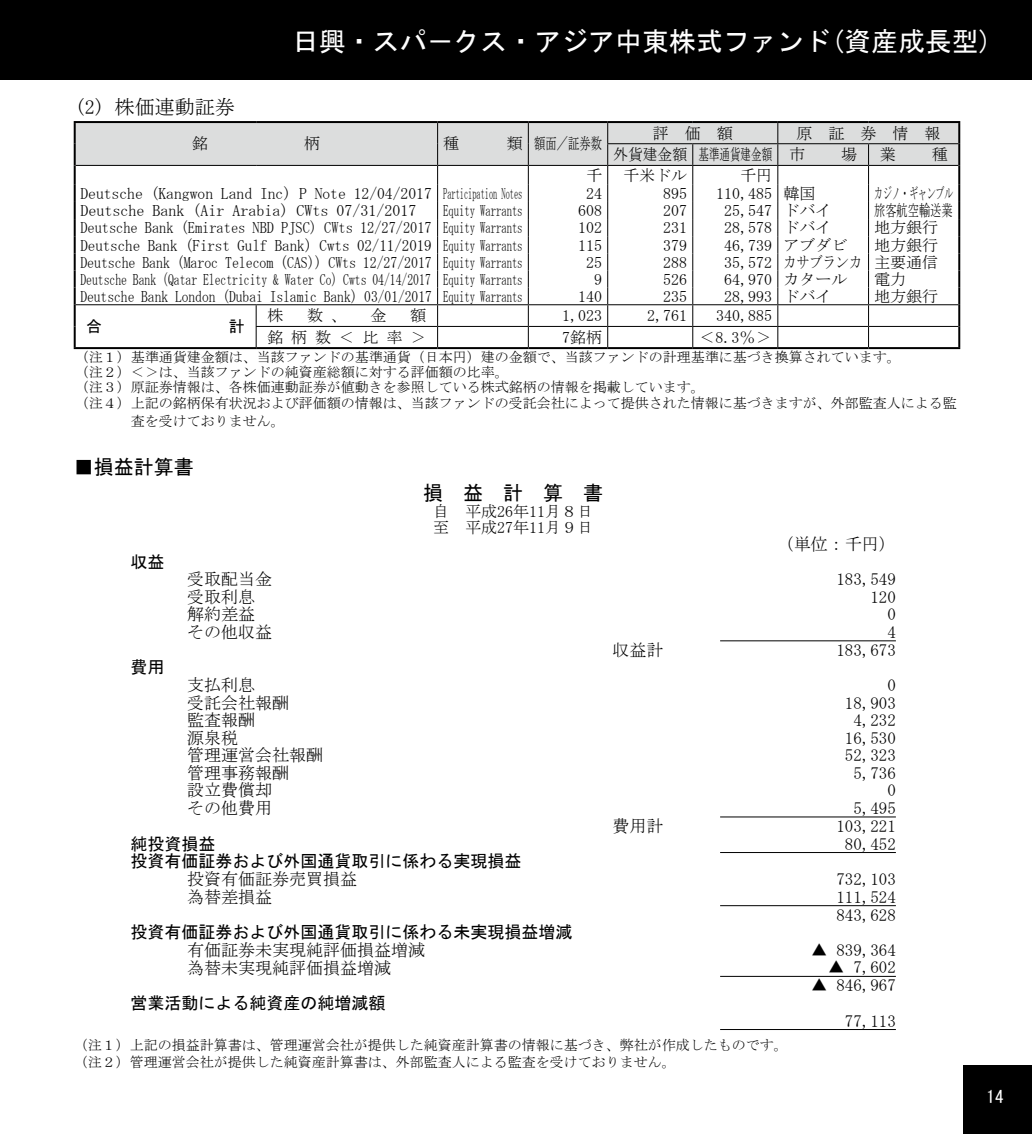
<style>
.page{position:relative;width:1032px;height:1134px;background:#fff}
.page>*{position:absolute;margin:0;border:0;box-sizing:border-box;transform-origin:0 0}
.t1{font:27px "MS Gothic";color:#fff}
.t2{font:20px "MS Gothic";color:#000}
.t3{font:20px "MS Mincho";color:#000}
.t4{font:17px/18px "MS Mincho";color:#000}
.t5{font:17px "MS Gothic";color:#000}
.t6{font:17px "MS Gothic";color:#fff}
.t7{font:16px/21.6px "MS Mincho";color:#000}
.t8{font:16px "MS Mincho";color:#000;scale:.73 1}
.t9{font:16px "MS Mincho";color:#000;scale:.85 1}
.t10{font:16px "MS Mincho";color:#000;scale:.87 1}
.t11{font:16px "MS Mincho";color:#000;scale:.9 1}
.t12{font:16px "MS Mincho";color:#000;scale:.94 1}
.t13{font:16px "MS Mincho";color:#000;scale:.67 1}
.t14{font:16px "MS Mincho";color:#000;scale:.55 1}
.t15{font:16px "MS Mincho";color:#000;scale:.7 1}
.t16{font:16px "MS Gothic";color:#000}
.t17{font:14px/15.4px "MS Mincho";color:#000}
</style>
<div class="page">
<div style="left:964px;top:1066px;width:68px;height:68px;background:#000"></div>
<div style="left:0;top:0;width:1032px;height:79px;background:#000"></div>
<hr style="left:74px;top:121px;width:182px;height:2px;background:#000">
<hr style="left:256px;top:121px;width:182px;height:2px;background:#000">
<hr style="left:438px;top:121px;width:90px;height:2px;background:#000">
<hr style="left:528px;top:121px;width:80px;height:2px;background:#000">
<hr style="left:608px;top:121px;width:85px;height:2px;background:#000">
<hr style="left:693px;top:121px;width:85px;height:2px;background:#000">
<hr style="left:778px;top:121px;width:90px;height:2px;background:#000">
<hr style="left:868px;top:121px;width:92px;height:2px;background:#000">
<svg style="left:74px;top:122px;width:886px;height:225px"></svg>
<hr style="left:74px;top:305px;width:2px;height:21px;background:#000">
<hr style="left:958px;top:305px;width:2px;height:21px;background:#000">
<hr style="left:74px;top:326px;width:2px;height:21px;background:#000">
<hr style="left:74px;top:347px;width:182px;height:2px;background:#000">
<hr style="left:256px;top:347px;width:182px;height:2px;background:#000">
<hr style="left:438px;top:347px;width:90px;height:2px;background:#000">
<hr style="left:528px;top:347px;width:80px;height:2px;background:#000">
<hr style="left:608px;top:347px;width:85px;height:2px;background:#000">
<hr style="left:693px;top:347px;width:85px;height:2px;background:#000">
<hr style="left:778px;top:347px;width:90px;height:2px;background:#000">
<hr style="left:958px;top:326px;width:2px;height:21px;background:#000">
<hr style="left:868px;top:347px;width:92px;height:2px;background:#000">
<hr style="left:720px;top:640px;width:176px;height:1px;background:#000">
<hr style="left:720px;top:816px;width:176px;height:1px;background:#000">
<hr style="left:720px;top:852px;width:176px;height:1px;background:#000">
<hr style="left:720px;top:905px;width:176px;height:1px;background:#000">
<hr style="left:720px;top:976px;width:176px;height:1px;background:#000">
<hr style="left:720px;top:1029px;width:176px;height:1px;background:#000">
<p class="t3" style="left:75px;top:96px;width:162px">(2) 株価連動証券</p>
<h1 class="t1" style="left:292px;top:28px;width:702px">日興・スパ－クス・アジア中東株式ファンド(資産成長型)</h1>
<p class="t7" style="left:443px;top:133px;width:17px">種</p>
<p class="t7" style="left:507px;top:133px;width:97px">類 額面／証券数</p>
<p class="t7" style="left:613px;top:122px;width:329px;text-indent:183px">原　証　券　情　報外貨建金額 基準通貨建金額 市</p>
<p class="t7" style="left:653px;top:122px;width:81px">評　価　額</p>
<p class="t7" style="left:841px;top:144px;width:17px">場</p>
<p class="t7" style="left:880px;top:144px;width:17px">業</p>
<p class="t7" style="left:932px;top:144px;width:17px">種</p>
<p class="t7" style="left:586px;top:164px;width:17px">千</p>
<p class="t7" style="left:623px;top:164px;width:65px">千米ドル</p>
<p class="t7" style="left:740px;top:164px;width:33px">千円</p>
<p class="t7" style="left:80px;top:183px;width:443px">Deutsche (Kangwon Land Inc) P Note 12/04/2017 Participation Notes</p>
<p class="t7" style="left:586px;top:183px;width:17px">24</p>
<p class="t7" style="left:663px;top:183px;width:25px">895</p>
<p class="t7" style="left:716px;top:183px;width:101px">110,485 韓国</p>
<p class="t14" style="left:874px;top:185px;width:146px">カジノ・ギャンブル</p>
<p class="t7" style="left:80px;top:200px;width:337px">Deutsche Bank (Air Arabia) CWts 07/31/2017</p>
<p class="t13" style="left:443px;top:202px;width:120px">Equity Warrants</p>
<p class="t7" style="left:578px;top:200px;width:25px">608</p>
<p class="t7" style="left:663px;top:200px;width:25px">207</p>
<p class="t7" style="left:724px;top:200px;width:109px">25,547 ドバイ</p>
<p class="t15" style="left:874px;top:202px;width:114px">旅客航空輸送業</p>
<p class="t11" style="left:80px;top:220px;width:493px">Deutsche Bank (Emirates NBD PJSC) CWts 12/27/2017 Equity Warrants</p>
<p class="t7" style="left:578px;top:217px;width:25px">102</p>
<p class="t7" style="left:663px;top:217px;width:25px">231</p>
<p class="t7" style="left:724px;top:217px;width:109px">28,578 ドバイ</p>
<p class="t7" style="left:874px;top:217px;width:65px">地方銀行</p>
<p class="t12" style="left:80px;top:237px;width:472px">Deutsche Bank (First Gulf Bank) Cwts 02/11/2019 Equity Warrants</p>
<p class="t7" style="left:578px;top:234px;width:25px">115</p>
<p class="t7" style="left:663px;top:234px;width:25px">379</p>
<p class="t7" style="left:724px;top:234px;width:125px">46,739 アブダビ</p>
<p class="t7" style="left:874px;top:234px;width:65px">地方銀行</p>
<p class="t10" style="left:80px;top:254px;width:510px">Deutsche Bank (Maroc Telecom (CAS)) CWts 12/27/2017 Equity Warrants</p>
<p class="t7" style="left:586px;top:251px;width:17px">25</p>
<p class="t7" style="left:663px;top:251px;width:25px">288</p>
<p class="t7" style="left:724px;top:251px;width:216px">35,572 カサブランカ 主要通信</p>
<p class="t8" style="left:80px;top:271px;width:607px">Deutsche Bank (Qatar Electricity &amp; Water Co) Cwts 04/14/2017 Equity Warrants</p>
<p class="t7" style="left:594px;top:268px;width:9px">9</p>
<p class="t7" style="left:663px;top:268px;width:25px">526</p>
<p class="t7" style="left:724px;top:268px;width:125px">64,970 カタール</p>
<p class="t7" style="left:874px;top:268px;width:33px">電力</p>
<p class="t9" style="left:80px;top:288px;width:522px">Deutsche Bank London (Dubai Islamic Bank) 03/01/2017 Equity Warrants</p>
<p class="t7" style="left:578px;top:285px;width:25px">140</p>
<p class="t7" style="left:663px;top:285px;width:25px">235</p>
<p class="t7" style="left:724px;top:285px;width:109px">28,993 ドバイ</p>
<p class="t7" style="left:874px;top:285px;width:65px">地方銀行</p>
<p class="t16" style="left:86px;top:318px;width:17px">合</p>
<p class="t16" style="left:229px;top:318px;width:17px">計</p>
<p class="t7" style="left:267px;top:305px;width:17px">株</p>
<p class="t7" style="left:307px;top:305px;width:41px">数、</p>
<p class="t7" style="left:371px;top:305px;width:17px">金</p>
<p class="t7" style="left:410px;top:305px;width:17px">額</p>
<p class="t7" style="left:562px;top:305px;width:41px">1,023</p>
<p class="t7" style="left:647px;top:305px;width:41px">2,761</p>
<p class="t7" style="left:716px;top:305px;width:57px">340,885</p>
<p class="t7" style="left:267px;top:326px;width:160px">銘柄数＜比率＞</p>
<p class="t7" style="left:562px;top:326px;width:41px">7銘柄</p>
<p class="t7" style="left:699px;top:326px;width:73px">＜8.3％＞</p>
<p class="t17" style="left:75px;top:349px;width:884px">（注１）基準通貨建金額は、当該ファンドの基準通貨（日本円）建の金額で、当該ファンドの計理基準に基づき換算されています。<br>（注２）＜＞は、当該ファンドの純資産総額に対する評価額の比率。<br>（注３）原証券情報は、各株価連動証券が値動きを参照している株式銘柄の情報を掲載しています。<br>（注４）上記の銘柄保有状況および評価額の情報は、当該ファンドの受託会社によって提供された情報に基づきますが、外部監査人による監</p>
<p class="t17" style="left:131px;top:413px;width:155px">査を受けておりません。</p>
<p class="t2" style="left:74px;top:457px;width:122px">■損益計算書</p>
<p class="t2" style="left:423px;top:483px;width:181px">損　益　計　算　書</p>
<p class="t7" style="left:433px;top:503px;width:161px;line-height:16px">自　平成26年11月８日至　平成27年11月９日</p>
<p class="t4" style="left:777px;top:535px;width:120px">（単位：千円）</p>
<p class="t5" style="left:130px;top:553px;width:35px">収益</p>
<p class="t4" style="left:187px;top:570px;width:86px">受取配当金</p>
<p class="t4" style="left:836px;top:570px;width:61px">183,549</p>
<p class="t4" style="left:187px;top:588px;width:69px">受取利息</p>
<p class="t4" style="left:870px;top:588px;width:27px">120</p>
<p class="t4" style="left:187px;top:605px;width:69px">解約差益</p>
<p class="t4" style="left:887px;top:605px;width:10px">0</p>
<p class="t4" style="left:187px;top:623px;width:86px">その他収益</p>
<p class="t4" style="left:887px;top:623px;width:10px">4</p>
<p class="t4" style="left:612px;top:641px;width:52px">収益計</p>
<p class="t4" style="left:836px;top:641px;width:61px">183,673</p>
<p class="t5" style="left:130px;top:659px;width:35px">費用</p>
<p class="t4" style="left:187px;top:676px;width:69px">支払利息</p>
<p class="t4" style="left:887px;top:676px;width:10px">0</p>
<p class="t4" style="left:187px;top:693px;width:103px">受託会社報酬</p>
<p class="t4" style="left:845px;top:693px;width:52px">18,903</p>
<p class="t4" style="left:187px;top:711px;width:69px">監査報酬</p>
<p class="t4" style="left:853px;top:711px;width:44px">4,232</p>
<p class="t4" style="left:187px;top:729px;width:52px">源泉税</p>
<p class="t4" style="left:845px;top:729px;width:52px">16,530</p>
<p class="t4" style="left:187px;top:746px;width:137px">管理運営会社報酬</p>
<p class="t4" style="left:845px;top:746px;width:52px">52,323</p>
<p class="t4" style="left:187px;top:764px;width:103px">管理事務報酬</p>
<p class="t4" style="left:853px;top:764px;width:44px">5,736</p>
<p class="t4" style="left:187px;top:781px;width:86px">設立費償却</p>
<p class="t4" style="left:887px;top:781px;width:10px">0</p>
<p class="t4" style="left:187px;top:799px;width:86px">その他費用</p>
<p class="t4" style="left:853px;top:799px;width:44px">5,495</p>
<p class="t4" style="left:612px;top:817px;width:52px">費用計</p>
<p class="t4" style="left:836px;top:817px;width:61px">103,221</p>
<p class="t5" style="left:130px;top:835px;width:86px">純投資損益</p>
<p class="t4" style="left:845px;top:834px;width:52px">80,452</p>
<p class="t5" style="left:130px;top:853px;width:392px">投資有価証券および外国通貨取引に係わる実現損益</p>
<p class="t4" style="left:187px;top:870px;width:171px">投資有価証券売買損益</p>
<p class="t4" style="left:836px;top:870px;width:61px">732,103</p>
<p class="t4" style="left:187px;top:888px;width:86px">為替差損益</p>
<p class="t4" style="left:836px;top:887px;width:61px">111,524<br>843,628</p>
<p class="t5" style="left:130px;top:924px;width:443px">投資有価証券および外国通貨取引に係わる未実現損益増減</p>
<p class="t4" style="left:187px;top:941px;width:239px">有価証券未実現純評価損益増減</p>
<p class="t4" style="left:811px;top:941px;width:86px">▲ 839,364</p>
<p class="t4" style="left:187px;top:958px;width:205px">為替未実現純評価損益増減</p>
<p class="t4" style="left:828px;top:958px;width:69px">▲ 7,602</p>
<p class="t4" style="left:811px;top:976px;width:86px">▲ 846,967</p>
<p class="t5" style="left:130px;top:994px;width:256px">営業活動による純資産の純増減額</p>
<p class="t4" style="left:845px;top:1011px;width:52px">77,113</p>
<p class="t17" style="left:74px;top:1037px;width:716px;line-height:16.8px">（注１）上記の損益計算書は、管理運営会社が提供した純資産計算書の情報に基づき、弊社が作成したものです。（注２）管理運営会社が提供した純資産計算書は、外部監査人による監査を受けておりません。</p>
<p class="t6" style="left:986px;top:1089px;width:19px">14</p>
</div>
